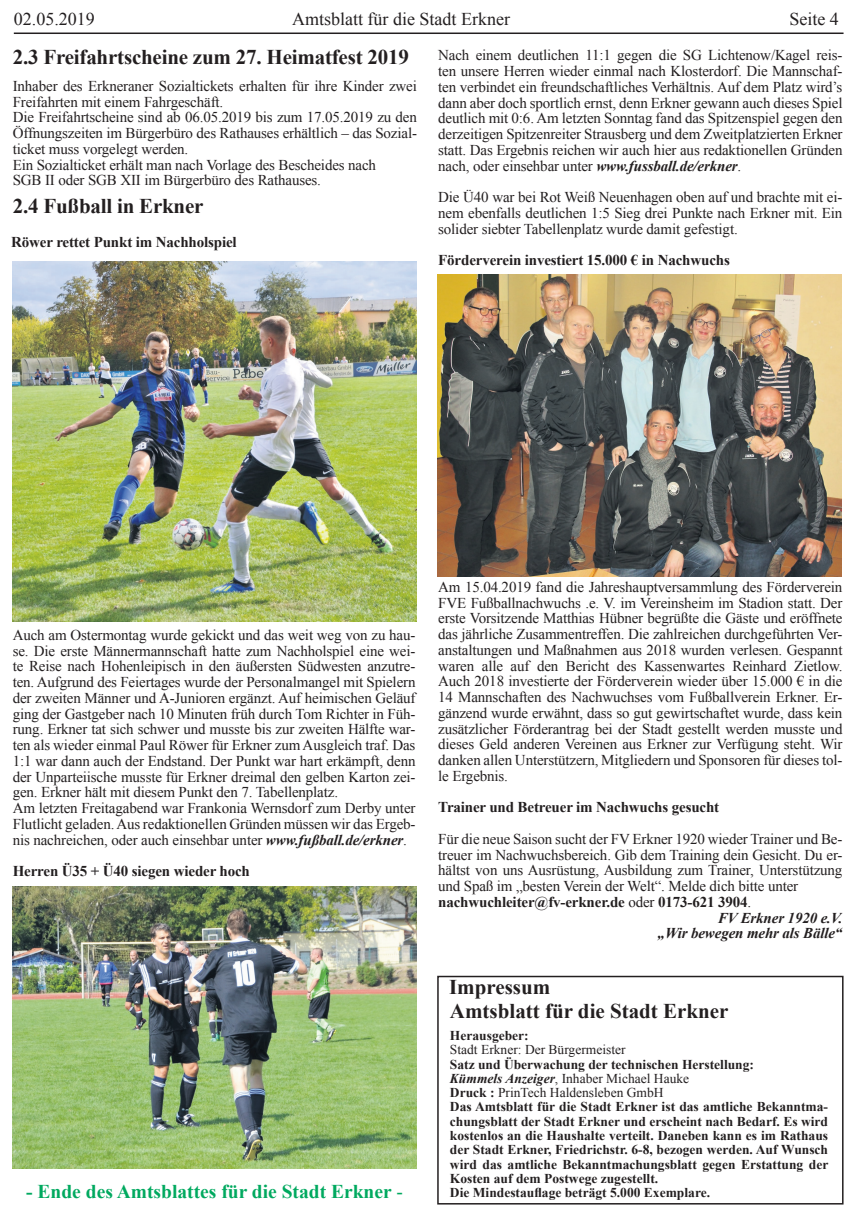
<style>
.page{position:relative;width:851px;height:1212px;background:#fff}
.page>*{position:absolute;margin:0;border:0;box-sizing:border-box;transform-origin:0 0}
.t1{font:700 21px/24.3px "Times New Roman";letter-spacing:-.01em;color:#231f20}
.t2{font:700 19.5px "Times New Roman";color:#00a95f}
.t3{font:18px "Times New Roman";color:#231f20}
.t4{font:15px/15.8px "Times New Roman";letter-spacing:-.01em;color:#231f20;text-align:justify}
.t5{font:700 15px "Times New Roman";letter-spacing:-.01em;color:#231f20}
.t6{font:italic 700 15px "Times New Roman";letter-spacing:-.01em;color:#231f20}
.t7{font:700 13.5px/14.2px "Times New Roman";color:#231f20}
.t8{font:13.5px "Times New Roman";color:#231f20}
.s1{font-weight:700;font-style:italic}
.s2{font-weight:400}
.s3{font-style:italic}
</style>
<div class="page">
<hr style="left:14px;top:33px;width:829px;height:1px;background:#231f20">
<div style="left:437px;top:976px;width:406px;height:228px;border:2px solid #231f20"></div>
<img style="left:12px;top:887px;width:404px;height:281px">
<img style="left:437px;top:274px;width:404px;height:303px">
<img style="left:13px;top:262px;width:403px;height:360px">
<p class="t3" style="left:14px;top:7px;width:83px">02.05.2019</p>
<p class="t3" style="left:292px;top:7px;width:219px">Amtsblatt für die Stadt Erkner</p>
<p class="t3" style="left:789px;top:7px;width:51px">Seite 4</p>
<h1 class="t1" style="left:13px;top:44px;width:397px">2.3 Freifahrtscheine zum 27. Heimatfest 2019</h1>
<p class="t4" style="left:438px;top:47px;width:406px">Nach einem deutlichen 11:1 gegen die SG Lichtenow/Kagel reis&shy;ten unsere Herren wieder einmal nach Klosterdorf. Die Mannschaf&shy;ten verbindet ein freundschaftliches Verhältnis. Auf dem Platz wird’s dann aber doch sportlich ernst, denn Erkner gewann auch dieses Spiel deutlich mit 0:6. Am letzten Sonntag fand das Spitzenspiel gegen den derzeitigen Spitzenreiter Strausberg und dem Zweitplatzierten Erkner statt. Das Ergebnis reichen wir auch hier aus redaktionellen Gründen nach, oder einsehbar unter <span class="s1">www.fussball.de/erkner</span>.</p>
<p class="t4" style="left:438px;top:189px;width:405px">Die Ü40 war bei Rot Weiß Neuenhagen oben auf und brachte mit ei&shy;nem ebenfalls deutlichen 1:5 Sieg drei Punkte nach Erkner mit. Ein solider siebter Tabellenplatz wurde damit gefestigt.</p>
<p class="t5" style="left:438px;top:250px;width:293px">Förderverein investiert 15.000 € in Nachwuchs</p>
<p class="t4" style="left:13px;top:78px;width:406px;text-align:left">Inhaber des Erkneraner Sozialtickets erhalten für ihre Kinder zwei Freifahrten mit einem Fahrgeschäft.<br>Die Freifahrtscheine sind ab 06.05.2019 bis zum 17.05.2019 zu den Öffnungszeiten im Bürgerbüro des Rathauses erhältlich – das Sozial&shy;ticket muss vorgelegt werden.<br>Ein Sozialticket erhält man nach Vorlage des Bescheides nach<br>SGB II oder SGB XII im Bürgerbüro des Rathauses.</p>
<h1 class="t1" style="left:13px;top:193px;width:192px">2.4 Fußball in Erkner</h1>
<p class="t5" style="left:11px;top:232px;width:227px">Röwer rettet Punkt im Nachholspiel</p>
<p class="t4" style="left:13px;top:627px;width:404px;text-align:left">Auch am Ostermontag wurde gekickt und das weit weg von zu hau&shy;se. Die erste Männermannschaft hatte zum Nachholspiel eine wei&shy;te Reise nach Hohenleipisch in den äußersten Südwesten anzutre&shy;ten. Aufgrund des Feiertages wurde der Personalmangel mit Spielern der zweiten Männer und A-Junioren ergänzt. Auf heimischen Geläuf ging der Gastgeber nach 10 Minuten früh durch Tom Richter in Füh&shy;rung. Erkner tat sich schwer und musste bis zur zweiten Hälfte war&shy;ten als wieder einmal Paul Röwer für Erkner zum Ausgleich traf. Das 1:1 war dann auch der Endstand. Der Punkt war hart erkämpft, denn der Unparteiische musste für Erkner dreimal den gelben Karton zei&shy;gen. Erkner hält mit diesem Punkt den 7. Tabellenplatz.<br>Am letzten Freitagabend war Frankonia Wernsdorf zum Derby unter Flutlicht geladen. Aus redaktionellen Gründen müssen wir das Ergeb&shy;nis nachreichen, oder auch einsehbar unter <span class="s1">www.fußball.de/erkner</span>.</p>
<p class="t5" style="left:13px;top:861px;width:239px">Herren Ü35 + Ü40 siegen wieder hoch</p>
<h2 class="t2" style="left:26px;top:1178px;width:378px">- Ende des Amtsblattes für die Stadt Erkner <span class="s2">-</span></h2>
<p class="t4" style="left:438px;top:579px;width:406px">Am 15.04.2019 fand die Jahreshauptversammlung des Förderverein FVE Fußballnachwuchs .e. V. im Vereinsheim im Stadion statt. Der erste Vorsitzende Matthias Hübner begrüßte die Gäste und eröffnete das jährliche Zusammentreffen. Die zahlreichen durchgeführten Ver&shy;anstaltungen und Maßnahmen aus 2018 wurden verlesen. Gespannt waren alle auf den Bericht des Kassenwartes Reinhard Zietlow.<br>Auch 2018 investierte der Förderverein wieder über 15.000 € in die 14 Mannschaften des Nachwuchses vom Fußballverein Erkner. Er&shy;gänzend wurde erwähnt, dass so gut gewirtschaftet wurde, dass kein zusätzlicher Förderantrag bei der Stadt gestellt werden musste und dieses Geld anderen Vereinen aus Erkner zur Verfügung steht. Wir danken allen Unterstützern, Mitgliedern und Sponsoren für dieses tol&shy;le Ergebnis.</p>
<p class="t5" style="left:438px;top:797px;width:282px">Trainer und Betreuer im Nachwuchs gesucht</p>
<p class="t4" style="left:438px;top:831px;width:405px">Für die neue Saison sucht der FV Erkner 1920 wieder Trainer und Be-</p>
<p class="t4" style="left:438px;top:846px;width:405px">treuer im Nachwuchsbereich. Gib dem Training dein Gesicht. Du er-</p>
<p class="t4" style="left:438px;top:862px;width:405px">hältst von uns Ausrüstung, Ausbildung zum Trainer, Unterstützung</p>
<p class="t4" style="left:438px;top:878px;width:361px">und Spaß im „besten Verein der Welt“. Melde dich bitte unter</p>
<p class="t5" style="left:438px;top:891px;width:314px">nachwuchleiter@fv-erkner.de <span class="s2">oder</span> 0173-621 3904<span class="s2">.</span></p>
<p class="t6" style="left:717px;top:907px;width:126px">FV Erkner 1920 e.V.</p>
<p class="t6" style="left:657px;top:923px;width:186px">„Wir bewegen mehr als Bälle“</p>
<h1 class="t1" style="left:449px;top:974px;width:281px">Impressum<br>Amtsblatt für die Stadt Erkner</h1>
<p class="t7" style="left:450px;top:1028px;width:80px">Herausgeber:</p>
<p class="t8" style="left:450px;top:1041px;width:177px">Stadt Erkner: Der Bürgermeister</p>
<p class="t7" style="left:450px;top:1057px;width:380px">Satz und Überwachung der technischen Herstellung:<br><span class="s3">Kümmels Anzeiger</span><span class="s2">, Inhaber Michael Hauke<br></span>Druck : <span class="s2">PrinTech Haldensleben GmbH<br></span>Das Amtsblatt für die Stadt Erkner ist das amtliche Bekanntma&shy;chungsblatt der Stadt Erkner und erscheint nach Bedarf. Es wird kostenlos an die Haushalte verteilt. Daneben kann es im Rathaus der Stadt Erkner, Friedrichstr. 6-8, bezogen werden. Auf Wunsch wird das amtliche Bekanntmachungsblatt gegen Erstattung der Kosten auf dem Postwege zugestellt.<br>Die Mindestauflage beträgt 5.000 Exemplare.</p>
</div>
